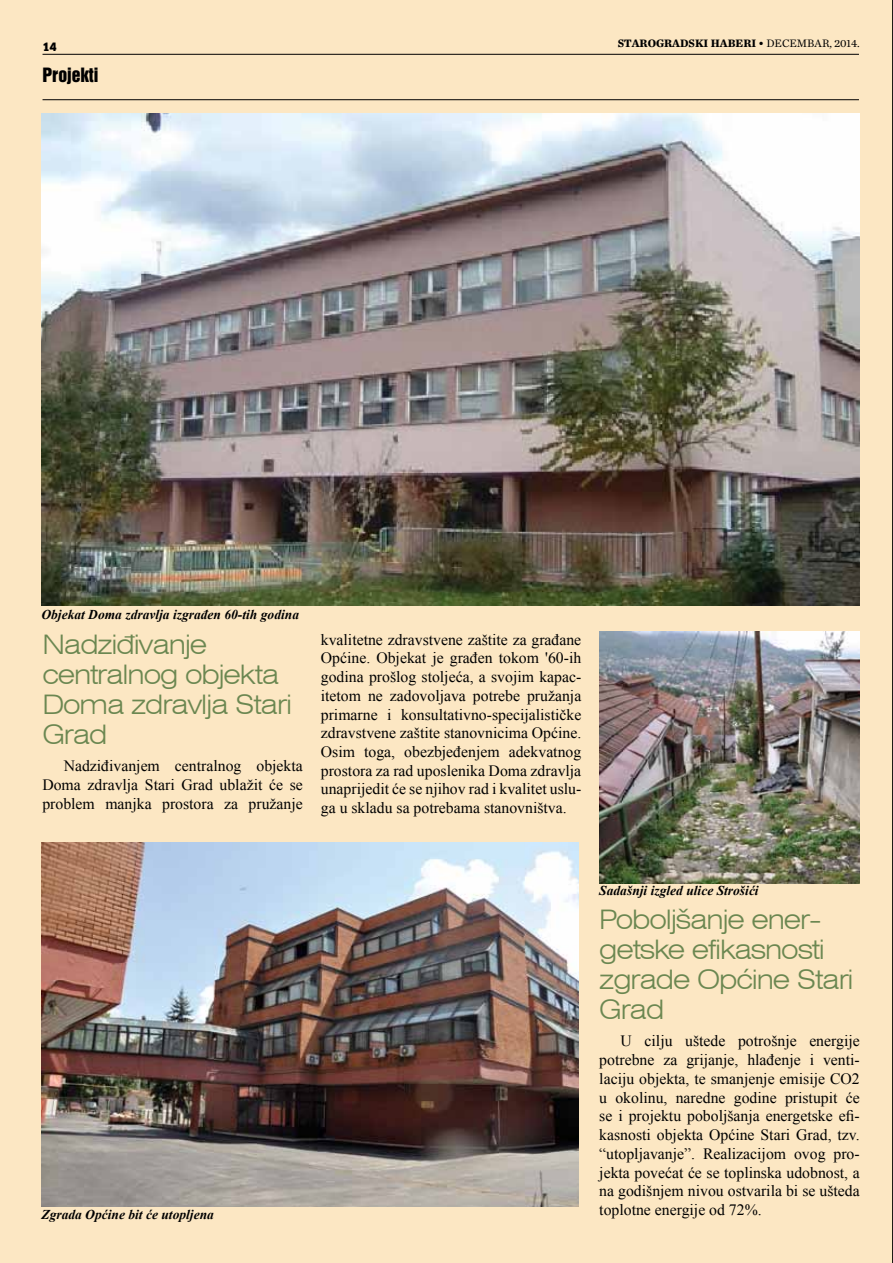
<style>
.page{position:relative;width:893px;height:1263px;background:#fce7c3}
.page>*{position:absolute;margin:0;border:0;box-sizing:border-box;transform-origin:0 0}
.t1{font:300 expanded 27px/30px "Swiss 721 BT";letter-spacing:-.04em;color:#6b8751}
.t2{font:18px "Swiss 921 BT Regular A";color:#000}
.t3{font:15.75px/18.8px "Times New Roman";color:#000;text-align:justify}
.t4{font:italic 700 13.5px "Times New Roman";color:#000}
.t5{font:700 11.25px "Chronicle Text G1";color:#000}
.t6{font:900 11.25px "Clan Pro";color:#000}
.s1{font-weight:400}
</style>
<div class="page">
<img style="left:41px;top:842px;width:537px;height:364px">
<img style="left:41px;top:113px;width:819px;height:493px">
<img style="left:599px;top:631px;width:261px;height:252px">
<hr style="left:43px;top:99px;width:816px;height:1px;background:#000">
<hr style="left:43px;top:54px;width:816px;height:1px;background:#000">
<p class="t6" style="left:43px;top:40px;width:16px">14</p>
<p class="t2" style="left:43px;top:65px;width:58px">Projekti</p>
<p class="t5" style="left:618px;top:34px;width:244px">STAROGRADSKI HABERI • <span class="s1">DECEMBAR, 2014.</span></p>
<p class="t4" style="left:41px;top:605px;width:259px">Objekat Doma zdravlja izgrađen 60-tih godina</p>
<h1 class="t1" style="left:42px;top:629px;width:251px">Nadziđivanje centralnog objekta<br>Doma zdravlja Stari<br>Grad</h1>
<p class="t3" style="left:42px;top:756px;width:262px;text-indent:21px">Nadziđivanjem centralnog objekta Doma zdravlja Stari Grad ublažit će se problem manjka prostora za pružanje</p>
<p class="t3" style="left:321px;top:630px;width:262px">kvalitetne zdravstvene zaštite za građane Općine. Objekat je građen tokom '60-ih godina prošlog stoljeća, a svojim kapac&shy;itetom ne zadovoljava potrebe pružanja primarne i konsultativno-specijalističke zdravstvene zaštite stanovnicima Općine.<br>Osim toga, obezbjeđenjem adekvatnog prostora za rad uposlenika Doma zdravlja unaprijedit će se njihov rad i kvalitet uslu&shy;ga u skladu sa potrebama stanovništva.</p>
<p class="t4" style="left:41px;top:1205px;width:174px">Zgrada Općine bit će utopljena</p>
<p class="t4" style="left:599px;top:881px;width:161px">Sadašnji izgled ulice Strošići</p>
<h1 class="t1" style="left:599px;top:904px;width:256px">Poboljšanje ener&shy;getske efikasnosti zgrade Općine Stari<br>Grad</h1>
<p class="t3" style="left:599px;top:1031px;width:262px;text-indent:21px">U cilju uštede potrošnje energije potrebne za grijanje, hlađenje i venti&shy;laciju objekta, te smanjenje emisije CO2 u okolinu, naredne godine pristupit će se i projektu poboljšanja energetske efi&shy;kasnosti objekta Općine Stari Grad, tzv. “utopljavanje”. Realizacijom ovog pro&shy;jekta povećat će se toplinska udobnost, a na godišnjem nivou ostvarila bi se ušteda toplotne energije od 72%.</p>
</div>
